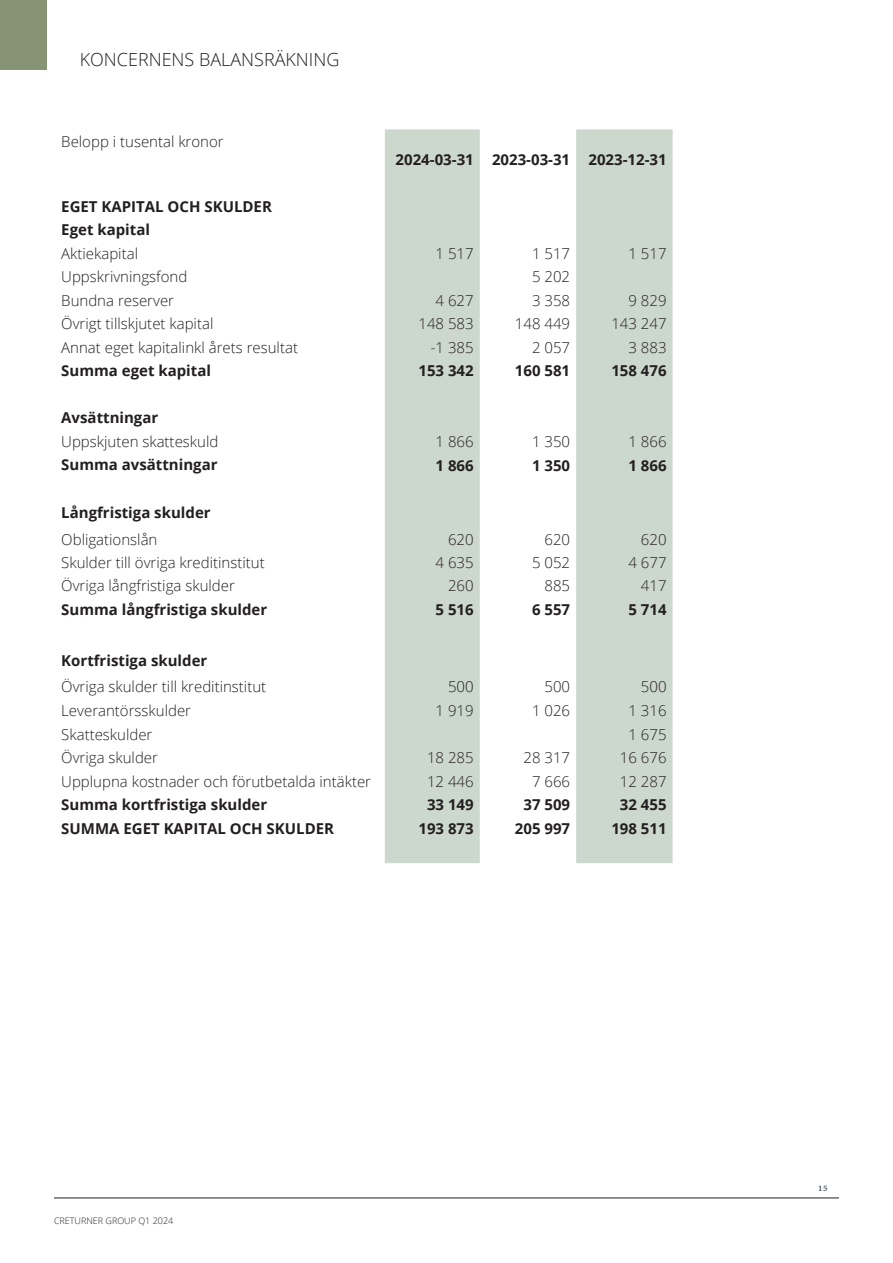
<style>
.page{position:relative;width:893px;height:1263px;background:#fff}
.page>*{position:absolute;margin:0;border:0;box-sizing:border-box;transform-origin:0 0}
.t1{font:300 18px "Open Sans";color:#231f20}
.t2{font:300 15px "Open Sans";color:#231f20}
.t3{font:700 15px "Open Sans";color:#231f20}
.t4{font:15px "Minion Pro";color:#3d4a55}
.t5{font:300 9px "Open Sans";color:#231f20}
</style>
<div class="page">
<svg style="left:385px;top:129px;width:288px;height:734px;fill:#ccd7ce"></svg>
<hr style="left:54px;top:1197px;width:785px;height:1px;background:#231f20">
<div style="left:0;top:0;width:47px;height:70px;background:#869374"></div>
<p class="t1" style="left:80px;top:47px;width:261px">KONCERNENS BALANSRÄKNING</p>
<p class="t2" style="left:61px;top:131px;width:164px">Belopp i tusental kronor</p>
<p class="t3" style="left:396px;top:149px;width:80px">2024-03-31</p>
<p class="t3" style="left:492px;top:149px;width:80px">2023-03-31</p>
<p class="t3" style="left:588px;top:149px;width:80px">2023-12-31</p>
<p class="t3" style="left:61px;top:196px;width:212px">EGET KAPITAL OCH SKULDER</p>
<p class="t3" style="left:61px;top:219px;width:90px">Eget kapital</p>
<p class="t2" style="left:61px;top:243px;width:78px">Aktiekapital</p>
<p class="t2" style="left:436px;top:243px;width:40px">1 517</p>
<p class="t2" style="left:532px;top:243px;width:40px">1 517</p>
<p class="t2" style="left:628px;top:243px;width:40px">1 517</p>
<p class="t2" style="left:61px;top:267px;width:127px">Uppskrivningsfond</p>
<p class="t2" style="left:532px;top:267px;width:40px">5 202</p>
<p class="t2" style="left:61px;top:290px;width:114px">Bundna reserver</p>
<p class="t2" style="left:436px;top:290px;width:40px">4 627</p>
<p class="t2" style="left:532px;top:290px;width:40px">3 358</p>
<p class="t2" style="left:628px;top:290px;width:40px">9 829</p>
<p class="t2" style="left:61px;top:314px;width:154px">Övrigt tillskjutet kapital</p>
<p class="t2" style="left:418px;top:314px;width:57px">148 583</p>
<p class="t2" style="left:515px;top:314px;width:57px">148 449</p>
<p class="t2" style="left:611px;top:314px;width:57px">143 247</p>
<p class="t2" style="left:61px;top:337px;width:238px">Annat eget kapitalinkl årets resultat</p>
<p class="t2" style="left:431px;top:337px;width:44px">-1 385</p>
<p class="t2" style="left:532px;top:337px;width:40px">2 057</p>
<p class="t2" style="left:628px;top:337px;width:40px">3 883</p>
<p class="t3" style="left:61px;top:360px;width:151px">Summa eget kapital</p>
<p class="t3" style="left:418px;top:360px;width:57px">153 342</p>
<p class="t3" style="left:515px;top:360px;width:57px">160 581</p>
<p class="t3" style="left:611px;top:360px;width:57px">158 476</p>
<p class="t3" style="left:61px;top:407px;width:99px">Avsättningar</p>
<p class="t2" style="left:61px;top:431px;width:159px">Uppskjuten skatteskuld</p>
<p class="t2" style="left:436px;top:431px;width:40px">1 866</p>
<p class="t2" style="left:532px;top:431px;width:40px">1 350</p>
<p class="t2" style="left:628px;top:431px;width:40px">1 866</p>
<p class="t3" style="left:61px;top:454px;width:158px">Summa avsättningar</p>
<p class="t3" style="left:436px;top:454px;width:40px">1 866</p>
<p class="t3" style="left:532px;top:454px;width:40px">1 350</p>
<p class="t3" style="left:628px;top:454px;width:40px">1 866</p>
<p class="t3" style="left:61px;top:501px;width:151px">Långfristiga skulder</p>
<p class="t2" style="left:61px;top:529px;width:98px">Obligationslån</p>
<p class="t2" style="left:448px;top:529px;width:27px">620</p>
<p class="t2" style="left:544px;top:529px;width:27px">620</p>
<p class="t2" style="left:641px;top:529px;width:27px">620</p>
<p class="t2" style="left:61px;top:552px;width:205px">Skulder till övriga kreditinstitut</p>
<p class="t2" style="left:436px;top:552px;width:40px">4 635</p>
<p class="t2" style="left:532px;top:552px;width:40px">5 052</p>
<p class="t2" style="left:628px;top:552px;width:40px">4 677</p>
<p class="t2" style="left:61px;top:576px;width:175px">Övriga långfristiga skulder</p>
<p class="t2" style="left:448px;top:576px;width:27px">260</p>
<p class="t2" style="left:544px;top:576px;width:27px">885</p>
<p class="t2" style="left:641px;top:576px;width:27px">417</p>
<p class="t3" style="left:61px;top:599px;width:208px">Summa långfristiga skulder</p>
<p class="t3" style="left:436px;top:599px;width:40px">5 516</p>
<p class="t3" style="left:532px;top:599px;width:40px">6 557</p>
<p class="t3" style="left:628px;top:599px;width:40px">5 714</p>
<p class="t3" style="left:61px;top:650px;width:148px">Kortfristiga skulder</p>
<p class="t2" style="left:61px;top:676px;width:206px">Övriga skulder till kreditinstitut</p>
<p class="t2" style="left:448px;top:676px;width:27px">500</p>
<p class="t2" style="left:544px;top:676px;width:27px">500</p>
<p class="t2" style="left:641px;top:676px;width:27px">500</p>
<p class="t2" style="left:61px;top:700px;width:131px">Leverantörsskulder</p>
<p class="t2" style="left:436px;top:700px;width:40px">1 919</p>
<p class="t2" style="left:532px;top:700px;width:40px">1 026</p>
<p class="t2" style="left:628px;top:700px;width:40px">1 316</p>
<p class="t2" style="left:61px;top:724px;width:93px">Skatteskulder</p>
<p class="t2" style="left:628px;top:724px;width:40px">1 675</p>
<p class="t2" style="left:61px;top:747px;width:98px">Övriga skulder</p>
<p class="t2" style="left:427px;top:747px;width:48px">18 285</p>
<p class="t2" style="left:523px;top:747px;width:48px">28 317</p>
<p class="t2" style="left:620px;top:747px;width:48px">16 676</p>
<p class="t2" style="left:61px;top:771px;width:311px">Upplupna kostnader och förutbetalda intäkter</p>
<p class="t2" style="left:427px;top:771px;width:48px">12 446</p>
<p class="t2" style="left:532px;top:771px;width:40px">7 666</p>
<p class="t2" style="left:620px;top:771px;width:48px">12 287</p>
<p class="t3" style="left:61px;top:794px;width:207px">Summa kortfristiga skulder</p>
<p class="t3" style="left:427px;top:794px;width:48px">33 149</p>
<p class="t3" style="left:523px;top:794px;width:48px">37 509</p>
<p class="t3" style="left:620px;top:794px;width:48px">32 455</p>
<p class="t3" style="left:61px;top:818px;width:274px">SUMMA EGET KAPITAL OCH SKULDER</p>
<p class="t3" style="left:418px;top:818px;width:57px">193 873</p>
<p class="t3" style="left:515px;top:818px;width:57px">205 997</p>
<p class="t3" style="left:611px;top:818px;width:57px">198 511</p>
<p class="t5" style="left:54px;top:1215px;width:121px">CRETURNER GROUP Q1 2024</p>
<p class="t4" style="left:818px;top:1176px;width:12px">15</p>
</div>
